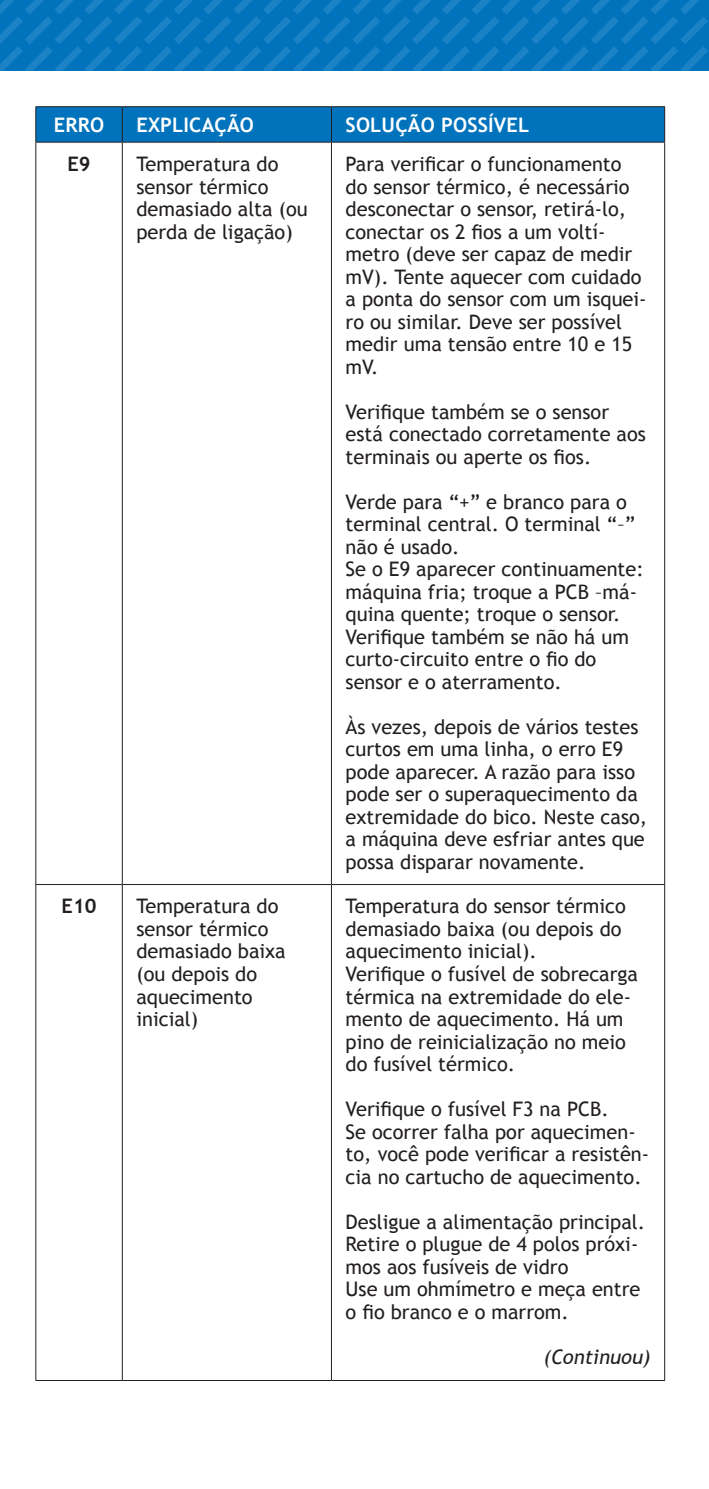
<style>
.page{position:relative;width:709px;height:1489px;background:#fff}
.page>*{position:absolute;margin:0;border:0;box-sizing:border-box;transform-origin:0 0}
.t1{font:20px/22.5px "Trebuchet MS";color:#231f20}
.t2{font:700 20px "Trebuchet MS";letter-spacing:.01em;color:#fff}
.t3{font:italic 20px "Trebuchet MS";color:#231f20}
.t4{font:700 20px "Trebuchet MS";color:#231f20}
</style>
<div class="page">
<div style="left:36px;top:107px;width:628px;height:35px;background:#0073bc"></div>
<hr style="left:35px;top:106px;width:87px;height:1px;background:#231f20">
<hr style="left:35px;top:107px;width:1px;height:35px;background:#231f20">
<hr style="left:122px;top:106px;width:209px;height:1px;background:#231f20">
<hr style="left:122px;top:107px;width:1px;height:35px;background:#231f20">
<hr style="left:331px;top:106px;width:334px;height:1px;background:#231f20">
<hr style="left:331px;top:107px;width:1px;height:35px;background:#231f20">
<hr style="left:664px;top:107px;width:1px;height:35px;background:#231f20">
<hr style="left:35px;top:1379px;width:87px;height:1px;background:#231f20">
<hr style="left:122px;top:1379px;width:209px;height:1px;background:#231f20">
<hr style="left:331px;top:1379px;width:334px;height:1px;background:#231f20">
<hr style="left:35px;top:142px;width:87px;height:1px;background:#231f20">
<hr style="left:35px;top:142px;width:1px;height:742px;background:#231f20">
<hr style="left:122px;top:142px;width:209px;height:1px;background:#231f20">
<hr style="left:122px;top:142px;width:1px;height:742px;background:#231f20">
<hr style="left:331px;top:142px;width:334px;height:1px;background:#231f20">
<hr style="left:331px;top:142px;width:1px;height:742px;background:#231f20">
<hr style="left:664px;top:142px;width:1px;height:742px;background:#231f20">
<hr style="left:35px;top:884px;width:87px;height:1px;background:#231f20">
<hr style="left:35px;top:884px;width:1px;height:495px;background:#231f20">
<hr style="left:122px;top:884px;width:209px;height:1px;background:#231f20">
<hr style="left:122px;top:884px;width:1px;height:495px;background:#231f20">
<hr style="left:331px;top:884px;width:334px;height:1px;background:#231f20">
<hr style="left:331px;top:884px;width:1px;height:495px;background:#231f20">
<hr style="left:664px;top:884px;width:1px;height:495px;background:#231f20">
<svg style="left:0;top:0;width:708px;height:71px;background:#0776be"></svg>
<p class="t2" style="left:54px;top:112px;width:52px">ERRO</p>
<p class="t2" style="left:136px;top:112px;width:119px">EXPLICAÇÃO</p>
<p class="t2" style="left:345px;top:112px;width:185px">SOLUÇÃO POSSÍVEL</p>
<p class="t4" style="left:67px;top:151px;width:25px">E9</p>
<p class="t1" style="left:136px;top:153px;width:173px">Temperatura do sensor térmico demasiado alta (ou perda de ligação)</p>
<p class="t1" style="left:345px;top:153px;width:302px">Para verificar o funcionamento do sensor térmico, é necessário desconectar o sensor, retirá-lo, conectar os 2 fios a um voltí&shy;metro (deve ser capaz de medir mV). Tente aquecer com cuidado a ponta do sensor com um isquei&shy;ro ou similar. Deve ser possível medir uma tensão entre 10 e 15 mV.</p>
<p class="t1" style="left:345px;top:400px;width:302px">Verifique também se o sensor está conectado corretamente aos terminais ou aperte os fios.</p>
<p class="t1" style="left:345px;top:490px;width:291px">Verde para “+” e branco para o terminal central. O terminal “–” não é usado.</p>
<p class="t1" style="left:345px;top:558px;width:300px">Se o E9 aparecer continuamente: máquina fria; troque a PCB –má&shy;quina quente; troque o sensor.</p>
<p class="t1" style="left:345px;top:625px;width:285px">Verifique também se não há um curto-circuito entre o fio do sensor e o aterramento.</p>
<p class="t1" style="left:345px;top:715px;width:303px">Às vezes, depois de vários testes curtos em uma linha, o erro E9 pode aparecer. A razão para isso pode ser o superaquecimento da extremidade do bico. Neste caso, a máquina deve esfriar antes que possa disparar novamente.</p>
<p class="t4" style="left:62px;top:893px;width:36px">E10</p>
<p class="t1" style="left:136px;top:895px;width:143px">Temperatura do sensor térmico</p>
<p class="t1" style="left:136px;top:940px;width:151px">demasiado baixa (ou depois do</p>
<p class="t1" style="left:136px;top:985px;width:118px">aquecimento inicial)</p>
<p class="t1" style="left:345px;top:895px;width:282px">Temperatura do sensor térmico demasiado baixa (ou depois do aquecimento inicial).</p>
<p class="t1" style="left:345px;top:962px;width:294px">Verifique o fusível de sobrecarga térmica na extremidade do ele&shy;mento de aquecimento. Há um pino de reinicialização no meio do fusível térmico.</p>
<p class="t1" style="left:345px;top:1097px;width:265px">Verifique o fusível F3 na PCB.</p>
<p class="t1" style="left:345px;top:1120px;width:305px">Se ocorrer falha por aquecimen&shy;to, você pode verificar a resistên&shy;cia no cartucho de aquecimento.</p>
<p class="t1" style="left:345px;top:1210px;width:301px">Desligue a alimentação principal.</p>
<p class="t1" style="left:345px;top:1232px;width:294px">Retire o plugue de 4 polos próxi&shy;mos aos fusíveis de vidro</p>
<p class="t1" style="left:345px;top:1277px;width:296px">Use um ohmímetro e meça entre o fio branco e o marrom.</p>
<p class="t3" style="left:543px;top:1344px;width:108px">(Continuou)</p>
</div>
